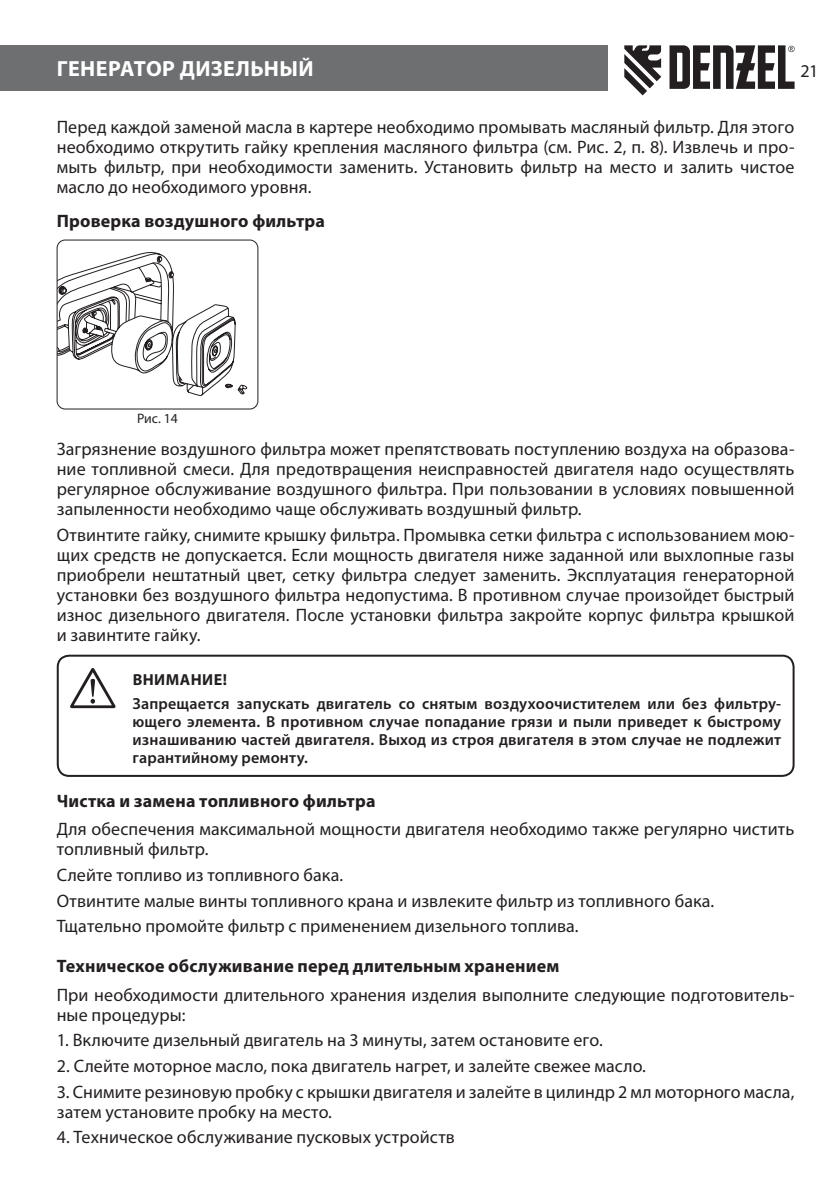
<style>
.page{position:relative;width:840px;height:1191px;background:#fff}
.page>*{position:absolute;margin:0;border:0;box-sizing:border-box;transform-origin:0 0}
.t1{font:700 22px "Myriad Pro";letter-spacing:.015em;color:#fff}
.t2{font:18px/20px "Myriad Pro";letter-spacing:.005em;color:#231f20}
.t3{font:700 18px "Myriad Pro";letter-spacing:.01em;color:#231f20}
.t4{font:600 16px/18px "Myriad Pro";letter-spacing:.01em;color:#231f20;text-align:justify}
.t5{font:700 16px "Myriad Pro";color:#231f20}
.t6{font:13.8px "Myriad Pro";color:#231f20}
</style>
<div class="page">
<div style="left:0;top:45px;width:607px;height:46px;background:#6d6f71"></div>
<svg style="left:624px;top:45px;width:37px;height:50px"></svg>
<svg style="left:669px;top:45px;width:125px;height:44px"></svg>
<div style="left:57px;top:240px;width:201px;height:169px;border:1px solid #231f20;border-radius:8px"></div>
<svg style="left:57px;top:240px;width:190px;height:162px"></svg>
<svg style="left:70px;top:668px;width:45px;height:40px"></svg>
<div style="left:57px;top:654px;width:737px;height:123px;border:2px solid #231f20;border-radius:11px"></div>
<p class="t1" style="left:57px;top:55px;width:258px">Генератор дизельный</p>
<p class="t2" style="left:800px;top:61px;width:19px">21</p>
<p class="t2" style="left:57px;top:116px;width:739px;text-align:justify">Перед каждой заменой масла в картере необходимо промывать масляный фильтр. Для этого необходимо открутить гайку крепления масляного фильтра (см. Рис. 2, п. 8). Извлечь и про&shy;мыть фильтр, при необходимости заменить. Установить фильтр на место и залить чистое масло до необходимого уровня.</p>
<p class="t3" style="left:57px;top:209px;width:269px">Проверка воздушного фильтра</p>
<p class="t6" style="left:137px;top:410px;width:42px">Рис. 14</p>
<p class="t2" style="left:57px;top:439px;width:739px;text-align:justify">Загрязнение воздушного фильтра может препятствовать поступлению воздуха на образова&shy;ние топливной смеси. Для предотвращения неисправностей двигателя надо осуществлять регулярное обслуживание воздушного фильтра. При пользовании в условиях повышенной запыленности необходимо чаще обслуживать воздушный фильтр.</p>
<p class="t2" style="left:57px;top:525px;width:739px;text-align:justify">Отвинтите гайку, снимите крышку фильтра. Промывка сетки фильтра с использованием мою&shy;щих средств не допускается. Если мощность двигателя ниже заданной или выхлопные газы приобрели нештатный цвет, сетку фильтра следует заменить. Эксплуатация генераторной установки без воздушного фильтра недопустима. В противном случае произойдет быстрый износ дизельного двигателя. После установки фильтра закройте корпус фильтра крышкой и завинтите гайку.</p>
<p class="t5" style="left:133px;top:669px;width:96px">Внимание!</p>
<p class="t4" style="left:132px;top:694px;width:649px">Запрещается запускать двигатель со снятым воздухоочистителем или без фильтру&shy;ющего элемента. В противном случае попадание грязи и пыли приведет к быстрому изнашиванию частей двигателя. Выход из строя двигателя в этом случае не подлежит гарантийному ремонту.</p>
<p class="t3" style="left:57px;top:789px;width:320px">Чистка и замена топливного фильтра</p>
<p class="t2" style="left:57px;top:819px;width:738px">Для обеспечения максимальной мощности двигателя необходимо также регулярно чистить топливный фильтр.</p>
<p class="t2" style="left:57px;top:861px;width:658px;line-height:25.6px">Слейте топливо из топливного бака.<br>Отвинтите малые винты топливного крана и извлеките фильтр из топливного бака.<br>Тщательно промойте фильтр с применением дизельного топлива.</p>
<p class="t3" style="left:57px;top:954px;width:504px">Техническое обслуживание перед длительным хранением</p>
<p class="t2" style="left:57px;top:984px;width:739px">При необходимости длительного хранения изделия выполните следующие подготовитель&shy;ные процедуры:</p>
<p class="t2" style="left:57px;top:1030px;width:547px">1. Включите дизельный двигатель на 3 минуты, затем остановите его.</p>
<p class="t2" style="left:57px;top:1055px;width:590px">2. Слейте моторное масло, пока двигатель нагрет, и залейте свежее масло.</p>
<p class="t2" style="left:57px;top:1081px;width:738px">3. Снимите резиновую пробку с крышки двигателя и залейте в цилиндр 2 мл моторного масла, затем установите пробку на место.</p>
<p class="t2" style="left:57px;top:1127px;width:399px">4. Техническое обслуживание пусковых устройств</p>
</div>
